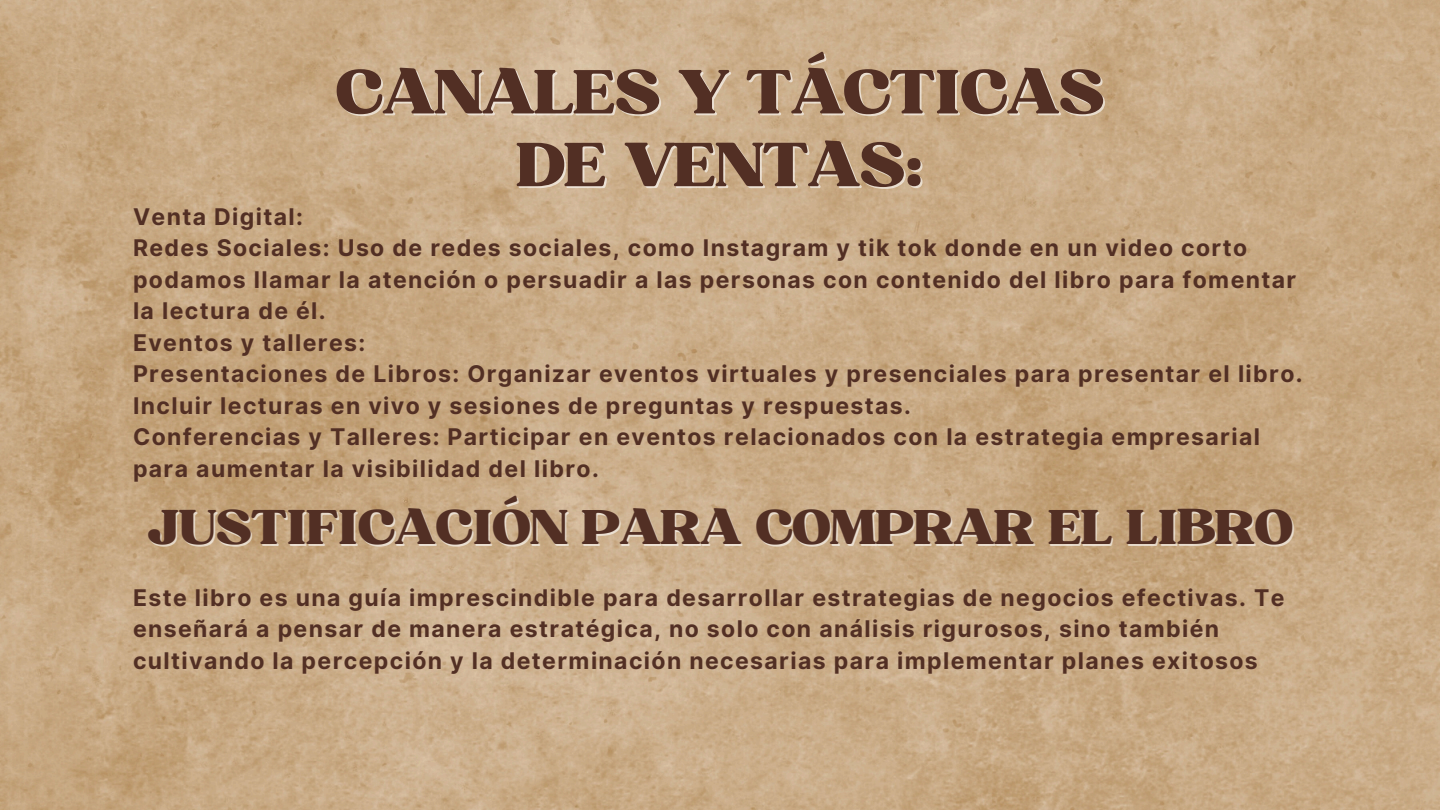
<style>
.page{position:relative;width:1440px;height:810px;background:#fff}
.page>*{position:absolute;margin:0;border:0;box-sizing:border-box;transform-origin:0 0}
.t1{font:60px "Bugaki";letter-spacing:-.04em;color:#522f24}
.t2{font:47px "Bugaki";letter-spacing:-.04em;color:#522f24}
.t3{font:700 23px/31.5px "Inter";letter-spacing:.06em;color:#522f24}
</style>
<div class="page">
<img style="left:0;top:0;width:1440px;height:810px">
<p class="t1" style="left:335px;top:55px;width:772px">CANALES Y TÁCTICAS</p>
<h2 class="t1" style="left:515px;top:128px;width:411px">DE VENTAS:</h2>
<h1 class="t3" style="left:133px;top:200px;width:171px">Venta Digital:</h1>
<p class="t3" style="left:133px;top:232px;width:1165px">Redes Sociales: Uso de redes sociales, como Instagram y tik tok donde en un video corto podamos llamar la atención o persuadir a las personas con contenido del libro para fomentar la lectura de él.</p>
<p class="t3" style="left:133px;top:326px;width:234px">Eventos y talleres:</p>
<p class="t3" style="left:133px;top:358px;width:1171px">Presentaciones de Libros: Organizar eventos virtuales y presenciales para presentar el libro.<br>Incluir lecturas en vivo y sesiones de preguntas y respuestas.</p>
<p class="t3" style="left:133px;top:421px;width:1129px">Conferencias y Talleres: Participar en eventos relacionados con la estrategia empresarial para aumentar la visibilidad del libro.</p>
<p class="t2" style="left:146px;top:498px;width:1149px">JUSTIFICACIÓN PARA COMPRAR EL LIBRO</p>
<p class="t3" style="left:133px;top:581px;width:1153px">Este libro es una guía imprescindible para desarrollar estrategias de negocios efectivas. Te enseñará a pensar de manera estratégica, no solo con análisis rigurosos, sino también cultivando la percepción y la determinación necesarias para implementar planes exitosos</p>
</div>
